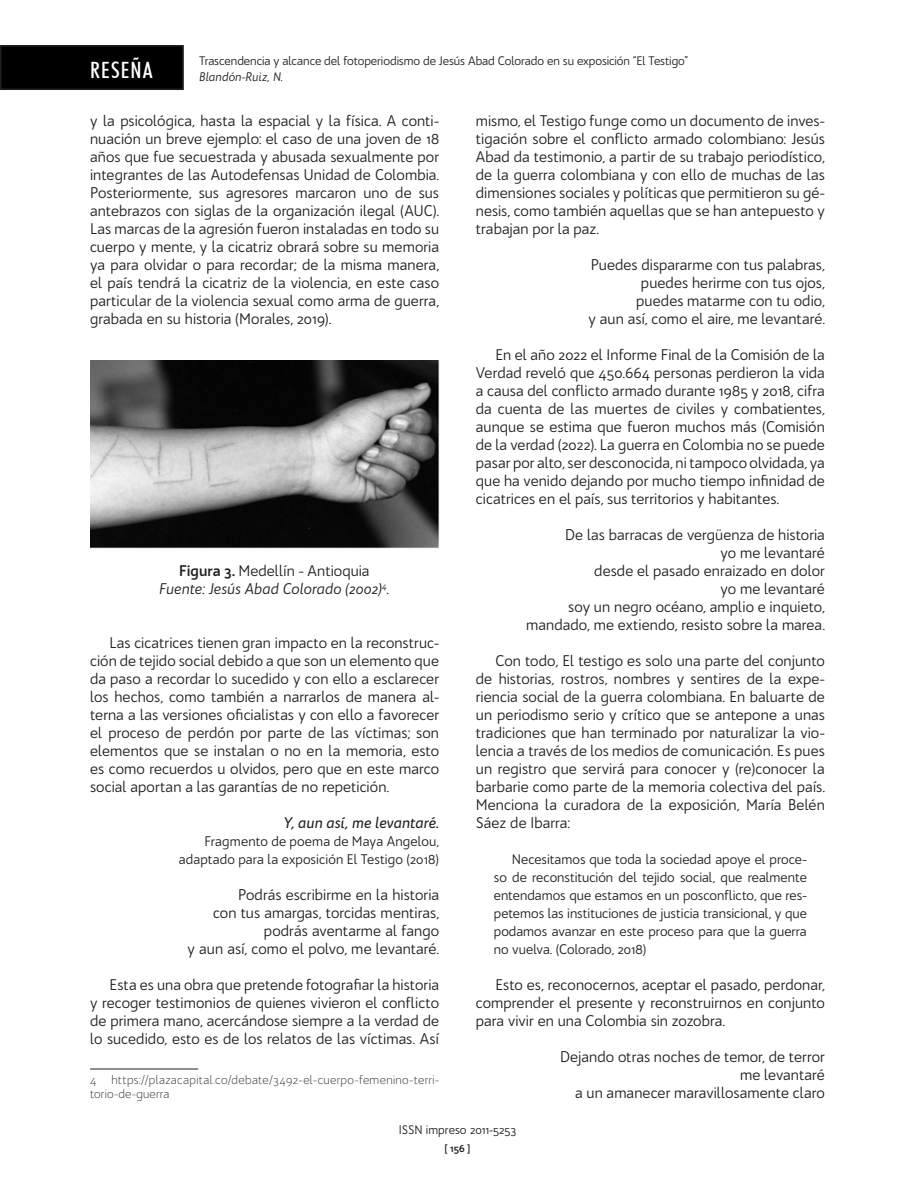
<style>
.page{position:relative;width:915px;height:1191px;background:#fff}
.page>*{position:absolute;margin:0;border:0;box-sizing:border-box;transform-origin:0 0}
.t1{font:500 condensed 22.5px "Futura BT";letter-spacing:.05em;color:#fff}
.TEXTO_BASE{font:15px/18px "Bw Quinta Pro";color:#231f20;text-align:justify}
.TEXTO_BASE-2{font:italic 15px "Bw Quinta Pro";color:#231f20}
.TEXTO_BASE-3{font:italic 500 15px "Bw Quinta Pro";color:#231f20}
.Cita_en_Texto{font:13.5px/18px "Bw Quinta Pro";color:#231f20;text-align:justify}
.TEXTO_BASE-4{font:13.5px "Bw Quinta Pro";letter-spacing:.005em;color:#231f20}
.t2{font:12px "Bw Quinta Pro";letter-spacing:-.01em;color:#231f20}
.NOTAS_AL_PIE{font:300 12px/14.4px "Bw Quinta Pro";letter-spacing:.025em;color:#231f20}
.t3{font:italic 12px "Bw Quinta Pro";color:#231f20}
.t4{font:700 10.5px "Bw Quinta Pro";color:#231f20}
.s1{font-weight:700}
</style>
<div class="page">
<div style="left:1px;top:46px;width:182px;height:43px;background:#000001"></div>
<div style="left:0;top:45px;width:184px;height:45px;border:2px solid #231f20"></div>
<hr style="left:90px;top:1068px;width:108px;height:1px;background:#231f20">
<img style="left:90px;top:360px;width:349px;height:188px">
<h1 class="t1" style="left:90px;top:56px;width:64px">RESEÑA</h1>
<p class="t2" style="left:199px;top:53px;width:490px">Trascendencia y alcance del fotoperiodismo de Jesús Abad Colorado en su exposición “El Testigo”</p>
<p class="t3" style="left:199px;top:69px;width:85px">Blandón-Ruiz, N.</p>
<p class="TEXTO_BASE" style="left:90px;top:112px;width:350px">y la psicológica, hasta la espacial y la física. A conti&shy;nuación un breve ejemplo: el caso de una joven de 18 años que fue secuestrada y abusada sexualmente por integrantes de las Autodefensas Unidad de Colombia.<br>Posteriormente, sus agresores marcaron uno de sus antebrazos con siglas de la organización ilegal (AUC).<br>Las marcas de la agresión fueron instaladas en todo su cuerpo y mente, y la cicatriz obrará sobre su memoria ya para olvidar o para recordar; de la misma manera, el país tendrá la cicatriz de la violencia, en este caso particular de la violencia sexual como arma de guerra, grabada en su historia (Morales, 2019).</p>
<p class="TEXTO_BASE" style="left:475px;top:112px;width:350px">mismo, el Testigo funge como un documento de inves&shy;tigación sobre el conflicto armado colombiano: Jesús Abad da testimonio, a partir de su trabajo periodístico, de la guerra colombiana y con ello de muchas de las dimensiones sociales y políticas que permitieron su gé&shy;nesis, como también aquellas que se han antepuesto y trabajan por la paz.</p>
<p class="TEXTO_BASE" style="left:590px;top:256px;width:236px">Puedes dispararme con tus palabras,</p>
<p class="TEXTO_BASE" style="left:640px;top:274px;width:185px">puedes herirme con tus ojos,</p>
<p class="TEXTO_BASE" style="left:636px;top:292px;width:190px">puedes matarme con tu odio,</p>
<p class="TEXTO_BASE" style="left:588px;top:310px;width:238px">y aun así, como el aire, me levantaré.</p>
<p class="TEXTO_BASE" style="left:475px;top:346px;width:350px;text-indent:20px">En el año 2022 el Informe Final de la Comisión de la Verdad reveló que 450.664 personas perdieron la vida a causa del conflicto armado durante 1985 y 2018, cifra da cuenta de las muertes de civiles y combatientes, aunque se estima que fueron muchos más (Comisión de la verdad (2022). La guerra en Colombia no se puede pasar por alto, ser desconocida, ni tampoco olvidada, ya que ha venido dejando por mucho tiempo infinidad de cicatrices en el país, sus territorios y habitantes.</p>
<p class="TEXTO_BASE" style="left:565px;top:526px;width:261px">De las barracas de vergüenza de historia</p>
<p class="TEXTO_BASE" style="left:720px;top:544px;width:106px">yo me levantaré</p>
<p class="TEXTO_BASE" style="left:594px;top:562px;width:232px">desde el pasado enraizado en dolor</p>
<p class="TEXTO_BASE" style="left:720px;top:580px;width:106px">yo me levantaré</p>
<p class="TEXTO_BASE" style="left:568px;top:598px;width:258px">soy un negro océano, amplio e inquieto,</p>
<p class="TEXTO_BASE" style="left:526px;top:616px;width:300px">mandado, me extiendo, resisto sobre la marea.</p>
<p class="TEXTO_BASE" style="left:475px;top:652px;width:350px;text-indent:20px">Con todo, El testigo es solo una parte del conjunto de historias, rostros, nombres y sentires de la expe&shy;riencia social de la guerra colombiana. En baluarte de un periodismo serio y crítico que se antepone a unas tradiciones que han terminado por naturalizar la vio&shy;lencia a través de los medios de comunicación. Es pues un registro que servirá para conocer y (re)conocer la barbarie como parte de la memoria colectiva del país.<br>Menciona la curadora de la exposición, María Belén Sáez de Ibarra:</p>
<p class="Cita_en_Texto" style="left:493px;top:850px;width:314px;text-indent:18px">Necesitamos que toda la sociedad apoye el proce&shy;so de reconstitución del tejido social, que realmente entendamos que estamos en un posconflicto, que res&shy;petemos las instituciones de justicia transicional, y que podamos avanzar en este proceso para que la guerra no vuelva. (Colorado, 2018)</p>
<p class="TEXTO_BASE" style="left:475px;top:976px;width:350px;text-indent:20px">Esto es, reconocernos, aceptar el pasado, perdonar, comprender el presente y reconstruirnos en conjunto para vivir en una Colombia sin zozobra.</p>
<p class="TEXTO_BASE" style="left:560px;top:1048px;width:266px">Dejando otras noches de temor, de terror</p>
<p class="TEXTO_BASE" style="left:739px;top:1066px;width:86px">me levantaré</p>
<p class="TEXTO_BASE" style="left:575px;top:1084px;width:251px">a un amanecer maravillosamente claro</p>
<p class="TEXTO_BASE" style="left:179px;top:562px;width:192px"><span class="s1">Figura 3.</span> Medellín - Antioquia</p>
<p class="TEXTO_BASE-2" style="left:159px;top:579px;width:231px">Fuente: Jesús Abad Colorado (2002)<sup>4</sup>.</p>
<p class="TEXTO_BASE" style="left:90px;top:634px;width:350px;text-indent:20px">Las cicatrices tienen gran impacto en la reconstruc&shy;ción de tejido social debido a que son un elemento que da paso a recordar lo sucedido y con ello a esclarecer los hechos, como también a narrarlos de manera al&shy;terna a las versiones oficialistas y con ello a favorecer el proceso de perdón por parte de las víctimas; son elementos que se instalan o no en la memoria, esto es como recuerdos u olvidos, pero que en este marco social aportan a las garantías de no repetición.</p>
<p class="TEXTO_BASE-3" style="left:283px;top:813px;width:157px">Y, aun así, me levantaré.</p>
<p class="TEXTO_BASE-4" style="left:204px;top:833px;width:236px">Fragmento de poema de Maya Angelou,</p>
<p class="TEXTO_BASE-4" style="left:179px;top:851px;width:262px">adaptado para la exposición El Testigo (2018)</p>
<p class="TEXTO_BASE" style="left:238px;top:886px;width:202px">Podrás escribirme en la historia</p>
<p class="TEXTO_BASE" style="left:213px;top:904px;width:227px">con tus amargas, torcidas mentiras,</p>
<p class="TEXTO_BASE" style="left:264px;top:922px;width:177px">podrás aventarme al fango</p>
<p class="TEXTO_BASE" style="left:187px;top:940px;width:253px">y aun así, como el polvo, me levantaré.</p>
<p class="TEXTO_BASE" style="left:90px;top:976px;width:350px;text-indent:20px">Esta es una obra que pretende fotografiar la historia y recoger testimonios de quienes vivieron el conflicto de primera mano, acercándose siempre a la verdad de lo sucedido, esto es de los relatos de las víctimas. Así</p>
<p class="NOTAS_AL_PIE" style="left:90px;top:1072px;width:350px">4 https://plazacapital.co/debate/3492-el-cuerpo-femenino-terri&shy;torio-de-guerra</p>
<p class="t2" style="left:398px;top:1122px;width:119px">ISSN impreso 2011-5253</p>
<p class="t4" style="left:444px;top:1142px;width:28px">[ 156 ]</p>
</div>
